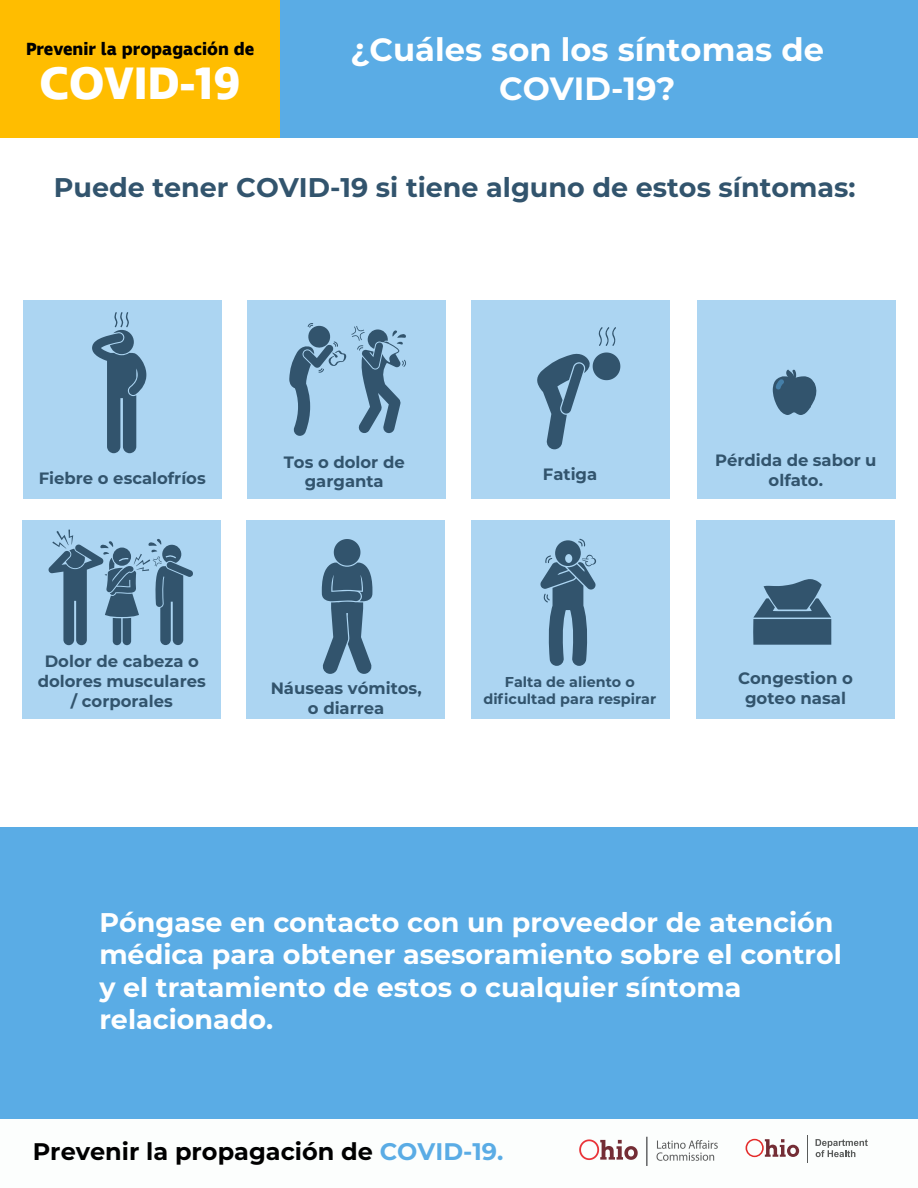
<style>
.page{position:relative;width:918px;height:1188px;background:#fff}
.page>*{position:absolute;margin:0;border:0;box-sizing:border-box;transform-origin:0 0}
.t1{font:700 46.5px "Ingra";color:#fff}
.t2{font:700 32.1px/38.5px "Montserrat";color:#fff;text-align:center}
.t3{font:700 27px/32.4px "Montserrat";color:#fff}
.t4{font:700 27px "Montserrat";color:#32546d}
.t5{font:700 24px "Montserrat";color:#000}
.t6{font:700 18px "Ingra";color:#000}
.t7{font:700 16.5px/19.6px "Montserrat";color:#32546d;text-align:center}
.t8{font:700 14.25px/17.2px "Montserrat";color:#32546d;text-align:center}
.s1{color:#5aace5}
</style>
<div class="page">
<div style="left:471px;top:520px;width:199px;height:199px;background:#acd5f2"></div>
<div style="left:247px;top:520px;width:198px;height:199px;background:#acd5f2"></div>
<div style="left:22px;top:520px;width:199px;height:199px;background:#acd5f2"></div>
<div style="left:471px;top:300px;width:199px;height:199px;background:#acd5f2"></div>
<div style="left:247px;top:300px;width:199px;height:199px;background:#acd5f2"></div>
<div style="left:0;top:0;width:918px;height:138px;background:#ffbd00"></div>
<div style="left:280px;top:0;width:638px;height:138px;background:#5aace5"></div>
<div style="left:23px;top:300px;width:198px;height:199px;background:#acd5f2"></div>
<div style="left:0;top:827px;width:918px;height:361px;background:#5aace5"></div>
<svg style="left:92px;top:312px;width:54px;height:141px"></svg>
<svg style="left:289px;top:323px;width:117px;height:113px"></svg>
<svg style="left:322px;top:539px;width:50px;height:135px"></svg>
<svg style="left:540px;top:539px;width:56px;height:127px"></svg>
<svg style="left:537px;top:352px;width:83px;height:97px"></svg>
<svg style="left:599px;top:327px;width:17px;height:19px"></svg>
<svg style="left:49px;top:530px;width:144px;height:115px"></svg>
<div style="left:0;top:1120px;width:918px;height:68px;background:#fcfefd"></div>
<svg style="left:746px;top:1139px;width:53px;height:18px"></svg>
<svg style="left:807px;top:1135px;width:1px;height:27px"></svg>
<svg style="left:816px;top:1139px;width:52px;height:18px"></svg>
<div style="left:696px;top:520px;width:199px;height:199px;background:#acd5f2"></div>
<div style="left:697px;top:300px;width:198px;height:199px;background:#acd5f2"></div>
<svg style="left:773px;top:370px;width:44px;height:45px"></svg>
<svg style="left:753px;top:579px;width:78px;height:66px"></svg>
<img style="left:579px;top:1136px;width:139px;height:30px">
<p class="t6" style="left:26px;top:38px;width:230px">Prevenir la propagación de</p>
<h2 class="t2" style="left:351px;top:29px;width:475px">¿Cuáles son los síntomas de<br>COVID-19?</h2>
<h1 class="t1" style="left:40px;top:54px;width:203px">COVID-19</h1>
<h3 class="t4" style="left:54px;top:168px;width:803px">Puede tener COVID-19 si tiene alguno de estos síntomas:</h3>
<p class="t7" style="left:39px;top:468px;width:169px">Fiebre o escalofríos</p>
<p class="t7" style="left:38px;top:651px;width:170px">Dolor de cabeza o dolores musculares / corporales</p>
<p class="t7" style="left:284px;top:451px;width:122px">Tos o dolor de garganta</p>
<p class="t7" style="left:543px;top:463px;width:56px">Fatiga</p>
<p class="t7" style="left:715px;top:450px;width:163px">Pérdida de sabor u olfato.</p>
<p class="t7" style="left:271px;top:678px;width:152px">Náuseas vómitos, o diarrea</p>
<p class="t8" style="left:483px;top:672px;width:174px">Falta de aliento o dificultad para respirar</p>
<p class="t7" style="left:738px;top:667px;width:116px">Congestion o goteo nasal</p>
<h3 class="t3" style="left:99px;top:905px;width:744px">Póngase en contacto con un proveedor de atención médica para obtener asesoramiento sobre el control y el tratamiento de estos o cualquier síntoma relacionado.</h3>
<h3 class="t5" style="left:33px;top:1134px;width:472px">Prevenir la propagación de <span class="s1">COVID-19.</span></h3>
</div>
